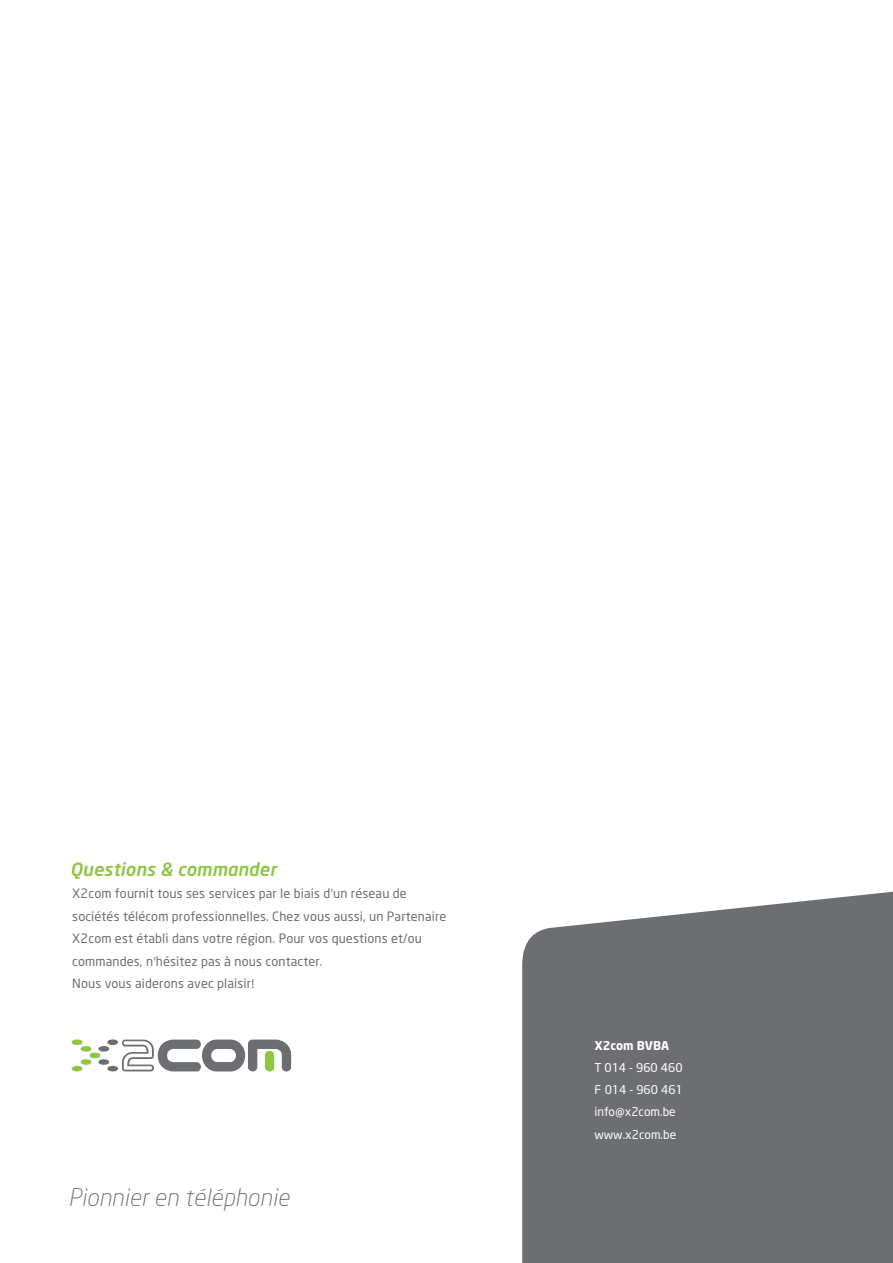
<style>
.page{position:relative;width:893px;height:1263px;background:#fff}
.page>*{position:absolute;margin:0;border:0;box-sizing:border-box;transform-origin:0 0}
.t1{font:italic 300 24px "Neo Sans";letter-spacing:.01em;color:#6d6e71}
.t2{font:italic 500 18px "Neo Sans";letter-spacing:.01em;color:#8dc63f}
.t3{font:12.75px/22.5px "Neo Sans";letter-spacing:.01em;color:#6d6f71}
.t4{font:12px/22.2px "Neo Sans";color:#fff}
.s1{font-family:"Myriad Pro"}
.s2{font-family:"Soho Gothic Pro"}
.s3{font-weight:700}
</style>
<div class="page">
<svg style="left:71px;top:1039px;width:220px;height:33px"></svg>
<div style="left:522px;top:891px;width:371px;height:372px;background:#6d6e71"></div>
<p class="t2" style="left:70px;top:862px;width:208px">Questions &amp; commander</p>
<p class="t3" style="left:72px;top:883px;width:376px">X2com fournit tous ses services par le biais d<span class="s1">'</span>un réseau de sociétés télécom professionnelles. Chez vous aussi, un Partenaire X2com est établi dans votre région. Pour vos questions et/ou commandes, n<span class="s1">'</span>hésitez pas <span class="s2">à</span> nous contacter.<br>Nous vous aiderons avec plaisir<span class="s1">!</span></p>
<p class="t1" style="left:68px;top:1187px;width:222px">Pionnier en telephonie</p>
<p class="t4" style="left:594px;top:1035px;width:90px"><span class="s3">X2com BVBA<br></span>T 014 - 960 460<br>F 014 - 960 461 info@x2com.be www.x2com.be</p>
</div>
